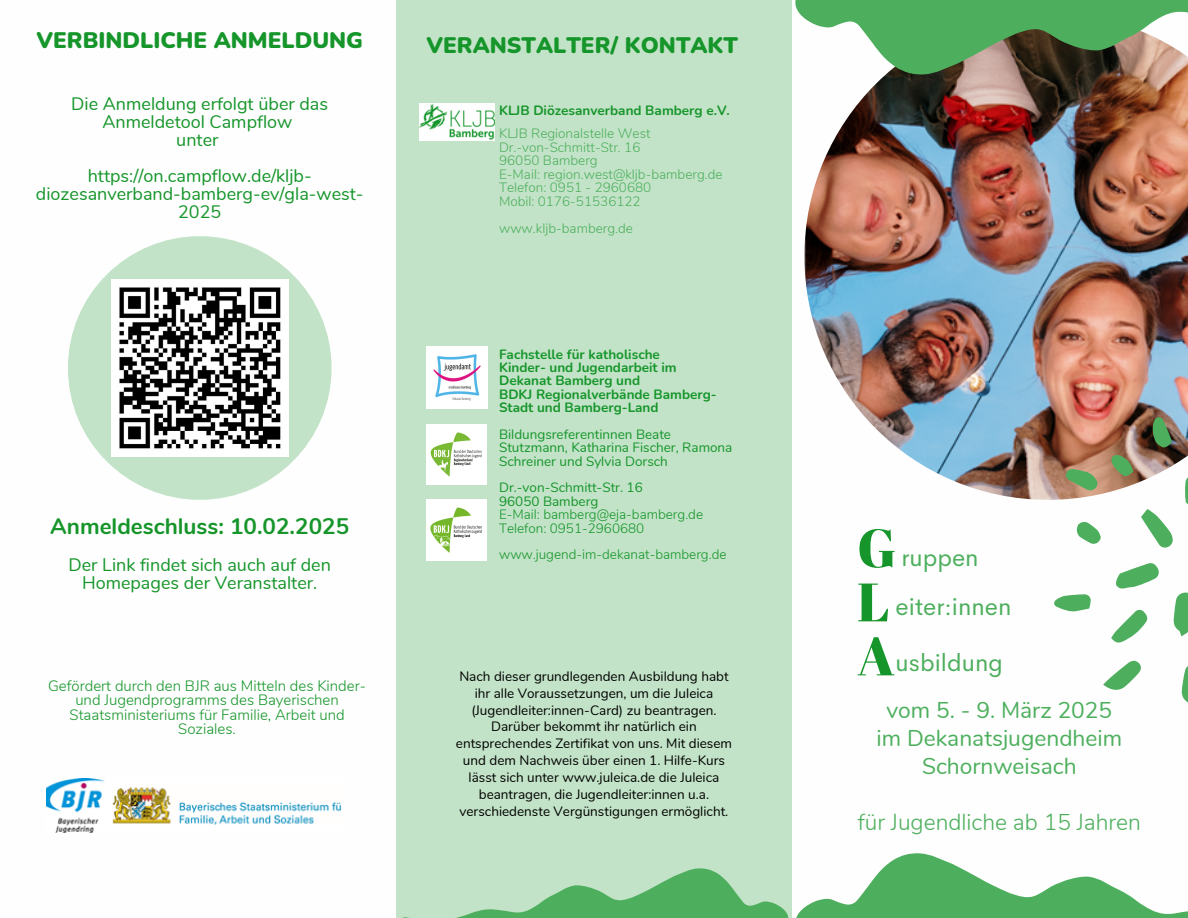
<style>
.page{position:relative;width:1188px;height:918px;background:#fff}
.page>*{position:absolute;margin:0;border:0;box-sizing:border-box;transform-origin:0 0}
.t1{font:54px/54px "Abril Fatface";color:#15952a}
.t2{font:24px "Cerebri Sans";color:#4daf5d}
.t3{font:22.8px/28.2px "Nunito";color:#4daf5d;text-align:center}
.t4{font:300 22.8px "Nunito";color:#4daf5d}
.t5{font:900 22.5px "Nunito";color:#15952a}
.t6{font:700 22.5px "Nunito";color:#15952a}
.t7{font:18px/18px "Nunito";color:#15952a;text-align:center}
.t8{font:300 15px/14.7px "Nunito";color:#15952a;text-align:center}
.t9{font:13.5px/16.8px "Nunito";color:#000;text-align:center}
.t10{font:300 13.5px "Nunito";color:#4daf5d}
.t11{font:700 13.5px/13.4px "Nunito";color:#15952a}
.t12{font:13.5px/13.4px "Nunito";color:#15952a}
.t13{font:300 13.5px "Nunito";color:#15952a}
</style>
<div class="page">
<div style="left:396px;top:0;width:396px;height:918px;background:#c2e3c7"></div>
<img style="left:804px;top:75px;width:384px;height:425px">
<svg style="left:795px;top:0;width:393px;height:75px"></svg>
<img style="left:420px;top:103px;width:74px;height:37px">
<img style="left:426px;top:347px;width:62px;height:61px">
<img style="left:426px;top:424px;width:61px;height:61px">
<img style="left:46px;top:779px;width:295px;height:54px">
<svg style="left:796px;top:853px;width:392px;height:65px"></svg>
<svg style="left:1111px;top:563px;width:77px;height:80px"></svg>
<svg style="left:1103px;top:660px;width:38px;height:30px"></svg>
<svg style="left:1181px;top:666px;width:7px;height:37px"></svg>
<svg style="left:1054px;top:594px;width:37px;height:18px"></svg>
<svg style="left:1063px;top:462px;width:37px;height:35px"></svg>
<svg style="left:1076px;top:522px;width:25px;height:22px"></svg>
<svg style="left:1110px;top:415px;width:78px;height:133px"></svg>
<svg style="left:402px;top:868px;width:386px;height:50px"></svg>
<img style="left:426px;top:500px;width:61px;height:60px">
<div style="left:68px;top:236px;width:264px;height:264px;background:#c2e3c7;border-radius:50%"></div>
<img style="left:111px;top:280px;width:177px;height:176px">
<h6 class="t5" style="left:36px;top:25px;width:328px">VERBINDLICHE ANMELDUNG</h6>
<p class="t7" style="left:71px;top:95px;width:258px">Die Anmeldung erfolgt über das</p>
<p class="t7" style="left:102px;top:113px;width:191px">Anmeldetool Campflow unter</p>
<p class="t7" style="left:88px;top:167px;width:226px">https://on.campflow.de/kljb-</p>
<p class="t7" style="left:36px;top:185px;width:329px">diozesanverband-bamberg-ev/gla-west-<br>2025</p>
<p class="t6" style="left:50px;top:511px;width:300px">Anmeldeschluss: 10.02.2025</p>
<p class="t7" style="left:69px;top:556px;width:264px">Der Link findet sich auch auf den<br>Homepages der Veranstalter.</p>
<p class="t8" style="left:48px;top:678px;width:320px">Gefördert durch den BJR aus Mitteln des Kinder&shy;und Jugendprogramms des Bayerischen Staatsministeriums für Familie, Arbeit und Soziales.</p>
<h1 class="t5" style="left:426px;top:31px;width:313px">VERANSTALTER/ KONTAKT</h1>
<p class="t11" style="left:499px;top:103px;width:232px">KLJB Diözesanverband Bamberg e.V.</p>
<p class="t10" style="left:499px;top:125px;width:153px">KLJB Regionalstelle West</p>
<p class="t10" style="left:499px;top:138px;width:143px">Dr.-von-Schmitt-Str. 16</p>
<p class="t10" style="left:499px;top:152px;width:100px">96050 Bamberg</p>
<p class="t10" style="left:499px;top:165px;width:225px">E-Mail: region.west@kljb-bamberg.de</p>
<p class="t10" style="left:499px;top:179px;width:154px">Telefon: 0951 - 2960680</p>
<p class="t10" style="left:499px;top:192px;width:143px">Mobil: 0176-51536122</p>
<p class="t10" style="left:499px;top:219px;width:136px">www.kljb-bamberg.de</p>
<p class="t11" style="left:499px;top:348px;width:162px">Fachstelle für katholische</p>
<p class="t11" style="left:499px;top:361px;width:179px">Kinder- und Jugendarbeit im</p>
<p class="t11" style="left:499px;top:374px;width:143px">Dekanat Bamberg und</p>
<p class="t11" style="left:499px;top:388px;width:219px">BDKJ Regionalverbände Bamberg-<br>Stadt und Bamberg-Land</p>
<p class="t12" style="left:499px;top:428px;width:235px">Bildungsreferentinnen Beate<br>Stutzmann, Katharina Fischer, Ramona<br>Schreiner und Sylvia Dorsch</p>
<p class="t12" style="left:499px;top:481px;width:145px">Dr.-von-Schmitt-Str. 16</p>
<p class="t12" style="left:499px;top:495px;width:101px">96050 Bamberg</p>
<p class="t13" style="left:499px;top:506px;width:206px">E-Mail: bamberg@eja-bamberg.de</p>
<p class="t13" style="left:499px;top:519px;width:147px">Telefon: 0951-2960680</p>
<p class="t13" style="left:499px;top:546px;width:229px">www.jugend-im-dekanat-bamberg.de</p>
<h4 class="t9" style="left:456px;top:668px;width:278px">Nach dieser grundlegenden Ausbildung habt ihr alle Voraussetzungen, um die Juleica (Jugendleiter:innen-Card) zu beantragen.<br>Darüber bekommt ihr natürlich ein entsprechendes Zertifikat von uns. Mit diesem und dem Nachweis über einen 1. Hilfe-Kurs lässt sich unter www.juleica.de die Juleica beantragen, die Jugendleiter:innen u.a. verschiedenste Vergünstigungen ermöglicht.</h4>
<p class="t1" style="left:857px;top:520px;width:41px">G<br>L<br>A</p>
<h4 class="t2" style="left:901px;top:542px;width:79px">ruppen</h4>
<h2 class="t2" style="left:896px;top:591px;width:117px">eiter:innen</h2>
<p class="t2" style="left:896px;top:647px;width:109px">usbildung</p>
<p class="t3" style="left:877px;top:696px;width:247px">vom 5. - 9. März 2025 im Dekanatsjugendheim<br>Schornweisach</p>
<p class="t4" style="left:858px;top:807px;width:285px">für Jugendliche ab 15 Jahren</p>
</div>
